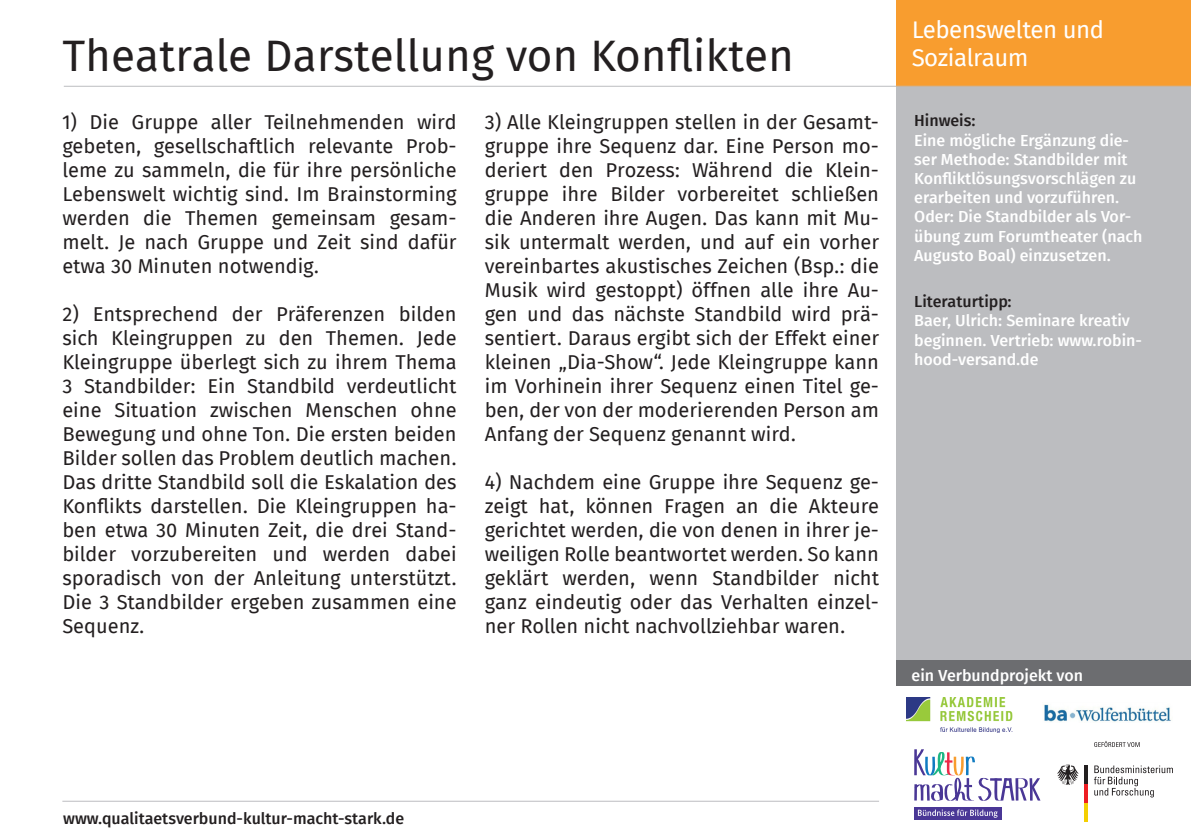
<style>
.page{position:relative;width:1191px;height:840px;background:#fff}
.page>*{position:absolute;margin:0;border:0;box-sizing:border-box;transform-origin:0 0}
.t1{font:44px "Fira Sans";color:#231f20}
.t2{font:24px "Fira Sans";letter-spacing:-.02em;color:#fff}
.t3{font:20px/24px "Fira Sans";color:#231f20;text-align:justify}
.t4{font:500 16px/19.2px "Fira Sans";color:#fff}
.t5{font:500 16px "Fira Sans";color:#231f20}
</style>
<div class="page">
<div style="left:896px;top:87px;width:295px;height:578px;background:#bcbdc0"></div>
<div style="left:896px;top:0;width:295px;height:86px;background:#f89d2f"></div>
<hr style="left:64px;top:86px;width:1127px;height:1px;background:#bcbdc0">
<hr style="left:62px;top:800px;width:817px;height:1px;background:#bcbdc0">
<div style="left:914px;top:806px;width:87px;height:13px;background:#4a3796"></div>
<svg style="left:918px;top:809px;width:79px;height:8px"></svg>
<svg style="left:914px;top:749px;width:126px;height:51px"></svg>
<svg style="left:1094px;top:765px;width:78px;height:32px"></svg>
<hr style="left:1084px;top:802px;width:3px;height:19px;background:#f4cf02">
<hr style="left:1084px;top:783px;width:3px;height:19px;background:#ee1d23">
<hr style="left:1084px;top:765px;width:3px;height:18px;background:#231f20">
<svg style="left:1057px;top:764px;width:21px;height:20px"></svg>
<svg style="left:1094px;top:741px;width:45px;height:5px"></svg>
<img style="left:906px;top:697px;width:107px;height:34px">
<img style="left:1044px;top:704px;width:127px;height:17px">
<div style="left:896px;top:660px;width:295px;height:25px;background:#6c6d70"></div>
<p class="t2" style="left:911px;top:12px;width:194px">Lebenswelten und</p>
<p class="t1" style="left:62px;top:25px;width:733px">Theatrale Darstellung von Konflikten</p>
<p class="t2" style="left:911px;top:41px;width:118px">Sozialraum</p>
<p class="t3" style="left:62px;top:111px;width:396px">1) Die Gruppe aller Teilnehmenden wird gebeten, gesellschaftlich relevante Prob&shy;leme zu sammeln, die für ihre persönliche Lebenswelt wichtig sind. Im Brainstorming werden die Themen gemeinsam gesam&shy;melt. Je nach Gruppe und Zeit sind dafür etwa 30 Minuten notwendig.</p>
<p class="t3" style="left:62px;top:303px;width:396px">2) Entsprechend der Präferenzen bilden sich Kleingruppen zu den Themen. Jede Kleingruppe überlegt sich zu ihrem Thema 3 Standbilder: Ein Standbild verdeutlicht eine Situation zwischen Menschen ohne Bewegung und ohne Ton. Die ersten beiden Bilder sollen das Problem deutlich machen.<br>Das dritte Standbild soll die Eskalation des Konflikts darstellen. Die Kleingruppen ha&shy;ben etwa 30 Minuten Zeit, die drei Stand&shy;bilder vorzubereiten und werden dabei sporadisch von der Anleitung unterstützt.<br>Die 3 Standbilder ergeben zusammen eine Sequenz.</p>
<p class="t3" style="left:485px;top:111px;width:396px">3) Alle Kleingruppen stellen in der Gesamt&shy;gruppe ihre Sequenz dar. Eine Person mo&shy;deriert den Prozess: Während die Klein&shy;gruppe ihre Bilder vorbereitet schließen die Anderen ihre Augen. Das kann mit Mu&shy;sik untermalt werden, und auf ein vorher vereinbartes akustisches Zeichen (Bsp.: die Musik wird gestoppt) öffnen alle ihre Au&shy;gen und das nächste Standbild wird prä&shy;sentiert. Daraus ergibt sich der Effekt einer kleinen „Dia-Show“. Jede Kleingruppe kann im Vorhinein ihrer Sequenz einen Titel ge&shy;ben, der von der moderierenden Person am Anfang der Sequenz genannt wird.</p>
<p class="t3" style="left:485px;top:471px;width:396px">4) Nachdem eine Gruppe ihre Sequenz ge&shy;zeigt hat, können Fragen an die Akteure gerichtet werden, die von denen in ihrer je&shy;weiligen Rolle beantwortet werden. So kann geklärt werden, wenn Standbilder nicht ganz eindeutig oder das Verhalten einzel&shy;ner Rollen nicht nachvollziehbar waren.</p>
<p class="t5" style="left:914px;top:109px;width:63px">Hinweis:</p>
<p class="t4" style="left:914px;top:131px;width:224px">Eine mögliche Ergänzung die&shy;ser Methode: Standbilder mit<br>Konfliktlösungsvorschlägen zu erarbeiten und vorzuführen.</p>
<p class="t4" style="left:914px;top:208px;width:230px">Oder: Die Standbilder als Vor&shy;übung zum Forumtheater (nach<br>Augusto Boal) einzusetzen.</p>
<p class="t5" style="left:914px;top:290px;width:99px">Literaturtipp:</p>
<p class="t4" style="left:914px;top:312px;width:229px">Baer, Ulrich: Seminare kreativ beginnen. Vertrieb: www.robin&shy;hood-versand.de</p>
<p class="t5" style="left:63px;top:806px;width:342px">www.qualitaetsverbund-kultur-macht-stark.de</p>
<p class="t4" style="left:911px;top:666px;width:173px">ein Verbundprojekt von</p>
</div>
